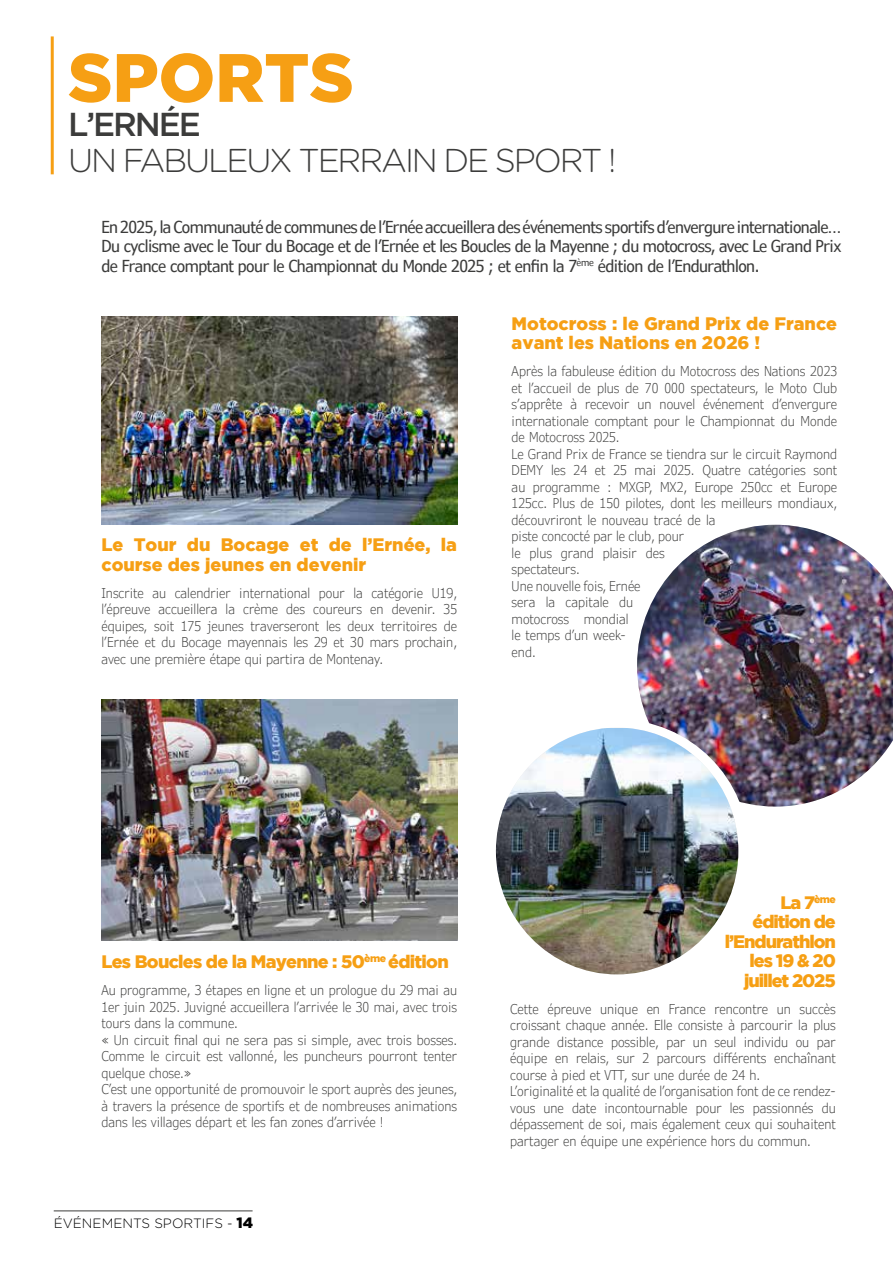
<style>
.page{position:relative;width:893px;height:1263px;background:#fff}
.page>*{position:absolute;margin:0;border:0;box-sizing:border-box;transform-origin:0 0}
.t1{font:900 68.25px "Gotham";color:#f69f14}
.t2{font:300 33px "Gotham Rounded";letter-spacing:-.065em;color:#3c3c3b}
.t3{font:500 33px "Gotham";letter-spacing:-.065em;color:#3c3c3b}
.t4{font:900 18px/19.5px "Gotham";color:#f69f14}
.t5{font:900 18px/19.5px "Gotham";letter-spacing:-.06em;color:#f69f14;text-align:right}
.t6{font:900 18px "Gotham";letter-spacing:-.04em;color:#f69f14}
.t7{font:condensed 16.5px/19.5px "Verdana Pro";letter-spacing:-.03em;color:#3c3c3b;text-align:justify}
.t8{font:300 condensed 13.5px/16.5px "Verdana Pro";color:#3c3c3b}
.t9{font:300 13.5px "Gotham Rounded";color:#000}
.s1{font-family:"Gotham";font-weight:900;font-size:15px}
</style>
<div class="page">
<hr style="left:54px;top:1210px;width:199px;height:1px;background:#3c3c3b">
<img style="left:101px;top:699px;width:356px;height:242px">
<img style="left:101px;top:317px;width:356px;height:208px">
<hr style="left:51px;top:36px;width:3px;height:138px;background:#f69f14">
<img style="left:637px;top:525px;width:256px;height:281px">
<div style="left:485px;top:719px;width:264px;height:264px;background:#fff;border-radius:50%"></div>
<img style="left:496px;top:728px;width:242px;height:246px">
<h1 class="t1" style="left:68px;top:38px;width:287px">SPORTS</h1>
<h2 class="t3" style="left:68px;top:106px;width:134px">L’ERNÉE</h2>
<h2 class="t2" style="left:68px;top:139px;width:550px">UN FABULEUX TERRAIN DE SPORT !</h2>
<p class="t7" style="left:101px;top:217px;width:741px">En 2025, la Communauté de communes de l’Ernée accueillera des événements sportifs d’envergure internationale… Du cyclisme avec le Tour du Bocage et de l’Ernée et les Boucles de la Mayenne ; du motocross, avec Le Grand Prix de France comptant pour le Championnat du Monde 2025 ; et enfin la 7<sup>ème</sup> édition de l’Endurathlon.</p>
<h3 class="t4" style="left:101px;top:535px;width:357px">Le Tour du Bocage et de l’Ernée, la course des jeunes en devenir</h3>
<p class="t8" style="left:101px;top:585px;width:357px;text-align:justify">Inscrite au calendrier international pour la catégorie U19, l’épreuve accueillera la crème des coureurs en devenir. 35 équipes, soit 175 jeunes traverseront les deux territoires de l’Ernée et du Bocage mayennais les 29 et 30 mars prochain, avec une première étape qui partira de Montenay.</p>
<h3 class="t4" style="left:512px;top:313px;width:327px">Motocross : le Grand Prix de France avant les Nations en 2026 !</h3>
<p class="t8" style="left:512px;top:363px;width:327px">Après la fabuleuse édition du Motocross des Nations 2023 et l’accueil de plus de 70 000 spectateurs, le Moto Club s’apprête à recevoir un nouvel événement d’envergure internationale comptant pour le Championnat du Monde de Motocross 2025.<br>Le Grand Prix de France se tiendra sur le circuit Raymond DEMY les 24 et 25 mai 2025. Quatre catégories sont au programme : MXGP, MX2, Europe 250cc et Europe 125cc. Plus de 150 pilotes, dont les meilleurs mondiaux, découvriront le nouveau tracé de la<br>piste concocté par le club, pour<br>le plus grand plaisir des<br>spectateurs.<br>Une nouvelle fois, Ernée<br>sera la capitale du<br>motocross mondial<br>le temps d’un week-<br>end.</p>
<h3 class="t6" style="left:101px;top:951px;width:349px">Les Boucles de la Mayenne : 50<sup>ème</sup> édition</h3>
<p class="t8" style="left:101px;top:982px;width:357px">Au programme, 3 étapes en ligne et un prologue du 29 mai au 1er juin 2025. Juvigné accueillera l’arrivée le 30 mai, avec trois tours dans la commune.<br>« Un circuit final qui ne sera pas si simple, avec trois bosses.<br>Comme le circuit est vallonné, les puncheurs pourront tenter quelque chose.»<br>C’est une opportunité de promouvoir le sport auprès des jeunes, à travers la présence de sportifs et de nombreuses animations dans les villages départ et les fan zones d’arrivée !</p>
<p class="t9" style="left:54px;top:1214px;width:201px">ÉVÉNEMENTS SPORTIFS - <span class="s1">14</span></p>
<h3 class="t5" style="left:725px;top:892px;width:112px">La 7<sup>ème </sup>édition de l’Endurathlon les 19 &amp; 20 juillet 2025</h3>
<p class="t8" style="left:510px;top:1001px;width:327px">Cette épreuve unique en France rencontre un succès croissant chaque année. Elle consiste à parcourir la plus grande distance possible, par un seul individu ou par équipe en relais, sur 2 parcours différents enchaînant course à pied et VTT, sur une durée de 24 h.<br>L’originalité et la qualité de l’organisation font de ce rendez&shy;vous une date incontournable pour les passionnés du dépassement de soi, mais également ceux qui souhaitent partager en équipe une expérience hors du commun.</p>
</div>
